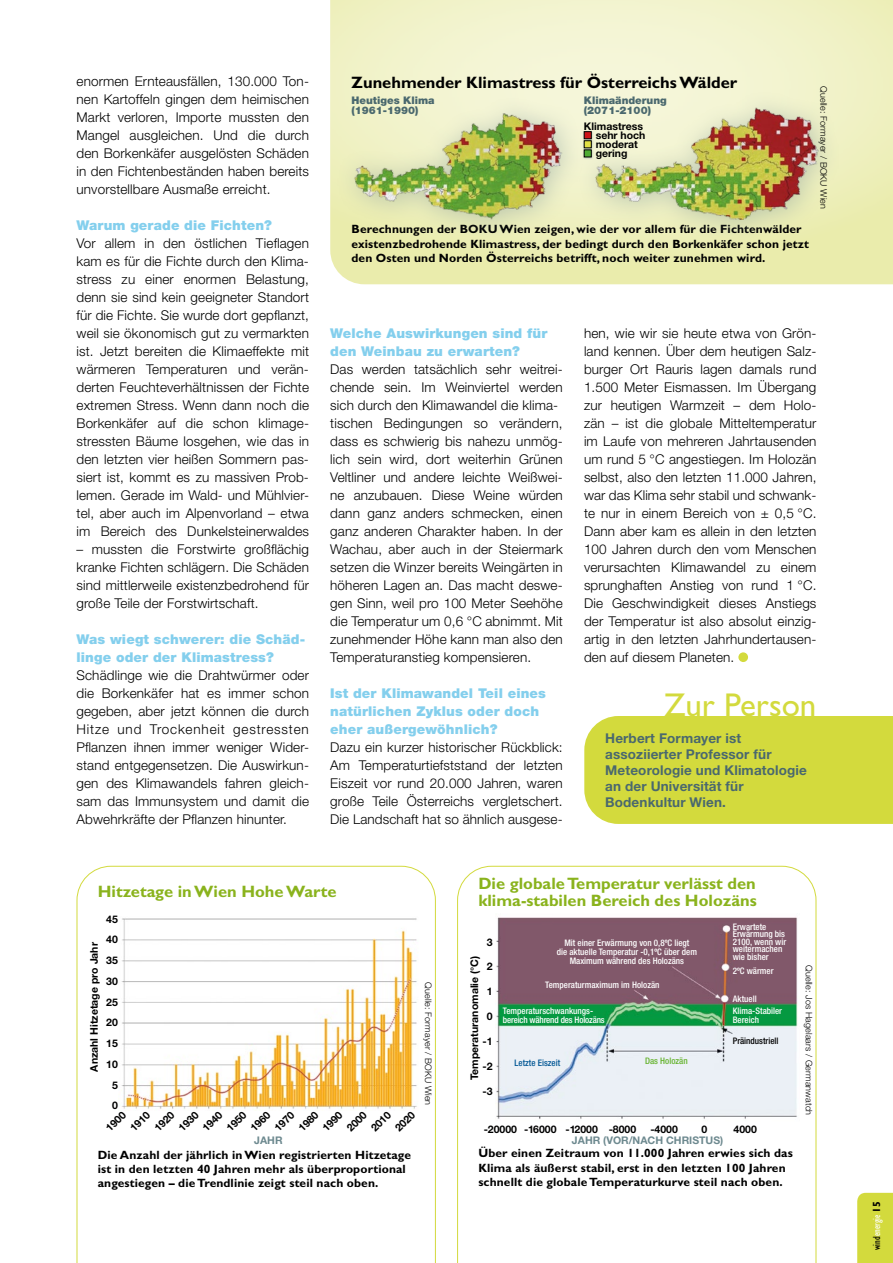
<style>
.page{position:relative;width:893px;height:1263px;background:#fff}
.page>*{position:absolute;margin:0;border:0;box-sizing:border-box;transform-origin:0 0}
.t1{font:33px "Gill Sans Std";color:#d3da3d}
.t2{font:700 16.5px/16.5px "Gill Sans Std";color:#8ab31d}
.t3{font:700 16.5px "Gill Sans Std";color:#000}
.t4{font:300 13.5px/18px "Helvetica Neue LT Std";letter-spacing:.01em;color:#000;text-align:justify}
.t5{font:900 13.5px/18px "Helvetica Neue LT Std";letter-spacing:.01em;color:#84cfed}
.t6{font:700 13.5px/16px "Helvetica Neue LT Std";letter-spacing:.01em;color:#4a686e}
.t7{font:700 12px/14.2px "Gill Sans Std";letter-spacing:.01em;color:#000}
.t8{font:700 10.5px/20.7px "Helvetica Neue LT Std";color:#000;text-align:center}
.t9{font:900 10.5px/10.5px "Helvetica Neue LT Std";color:#4a686e}
.t10{font:700 10.5px "Helvetica Neue LT Std";color:#6d898f}
.t11{font:condensed 10.5px "Gill Sans Std";color:#fff}
.t12{font:500 condensed 9px/7.5px "Helvetica Neue LT Std";color:#fff}
.t13{font:300 9px "Helvetica Neue LT Std";letter-spacing:.01em;color:#000}
.t14{font:500 condensed 9px "Helvetica Neue LT Std";color:#000}
.t15{font:500 condensed 9px "Helvetica Neue LT Std";color:#005694}
.t16{font:500 condensed 9px "Helvetica Neue LT Std";color:#65b32e}
.s1{color:#000}
.s2{font-weight:700;font-stretch:normal;color:#000}
</style>
<div class="page">
<svg style="left:77px;top:866px;width:359px;height:397px"></svg>
<svg style="left:457px;top:866px;width:359px;height:397px"></svg>
<div style="left:335px;top:268px;width:558px;height:16px;background:#eaecac"></div>
<svg style="left:330px;top:0;width:563px;height:268px;background:#f0f1c5"></svg>
<div style="left:738px;top:652px;width:10px;height:10px;background:#d3da3d;border-radius:50%"></div>
<img style="left:119px;top:916px;width:300px;height:194px">
<img style="left:496px;top:914px;width:304px;height:208px">
<div style="left:584px;top:716px;width:309px;height:108px;background:#d3da3d"></div>
<div style="left:335px;top:94px;width:250px;height:149px;background:#6d898f;opacity:.4"></div>
<img style="left:351px;top:107px;width:215px;height:113px">
<div style="left:577px;top:89px;width:265px;height:156px;background:#6d898f;opacity:.4"></div>
<img style="left:590px;top:107px;width:232px;height:113px">
<div style="left:582px;top:130px;width:12px;height:11px;background:#6d898f;opacity:.5"></div>
<div style="left:582px;top:139px;width:12px;height:11px;background:#6d898f;opacity:.5"></div>
<div style="left:582px;top:148px;width:12px;height:11px;background:#6d898f;opacity:.5"></div>
<svg style="left:584px;top:131px;width:8px;height:26px"></svg>
<div style="left:857px;top:1193px;width:36px;height:70px;background:#d3da3d"></div>
<p class="t4" style="left:77px;top:72px;width:234px">enormen Ernteausfällen, 130.000 Ton&shy;nen Kartoffeln gingen dem heimischen Markt verloren, Importe mussten den Mangel ausgleichen. Und die durch den Borkenkäfer ausgelösten Schäden in den Fichtenbeständen haben bereits unvorstellbare Ausmaße erreicht.</p>
<p class="t5" style="left:77px;top:216px;width:197px">Warum gerade die Fichten?</p>
<p class="t4" style="left:77px;top:234px;width:234px">Vor allem in den östlichen Tieflagen kam es für die Fichte durch den Klima&shy;stress zu einer enormen Belastung, denn sie sind kein geeigneter Standort für die Fichte. Sie wurde dort gepflanzt, weil sie ökonomisch gut zu vermarkten ist. Jetzt bereiten die Klimaeffekte mit wärmeren Temperaturen und verän&shy;derten Feuchteverhältnissen der Fichte extremen Stress. Wenn dann noch die Borkenkäfer auf die schon klimage&shy;stressten Bäume losgehen, wie das in den letzten vier heißen Sommern pas&shy;siert ist, kommt es zu massiven Prob&shy;lemen. Gerade im Wald- und Mühlvier&shy;tel, aber auch im Alpenvorland – etwa im Bereich des Dunkelsteinerwaldes</p>
<p class="t4" style="left:77px;top:540px;width:234px">– mussten die Forstwirte großflächig kranke Fichten schlägern. Die Schäden sind mittlerweile existenzbedrohend für große Teile der Forstwirtschaft.</p>
<p class="t5" style="left:77px;top:630px;width:230px">Was wiegt schwerer: die Schäd&shy;linge oder der Klimastress?</p>
<p class="t4" style="left:77px;top:666px;width:234px">Schädlinge wie die Drahtwürmer oder die Borkenkäfer hat es immer schon gegeben, aber jetzt können die durch Hitze und Trockenheit gestressten Pflanzen ihnen immer weniger Wider&shy;stand entgegensetzen. Die Auswirkun&shy;gen des Klimawandels fahren gleich&shy;sam das Immunsystem und damit die Abwehrkräfte der Pflanzen hinunter.</p>
<p class="t3" style="left:351px;top:73px;width:387px">Zunehmender Klimastress für Österreichs Wälder</p>
<p class="t9" style="left:351px;top:95px;width:85px">Heutiges Klima (1961-1990)</p>
<p class="t9" style="left:584px;top:95px;width:84px">Klimaänderung (2071-2100)</p>
<p class="t8" style="left:596px;top:130px;width:51px;line-height:9.1px;text-align:left">sehr hoch moderat gering</p>
<p class="t8" style="left:584px;top:116px;width:61px">Klimastress</p>
<p class="t7" style="left:351px;top:222px;width:459px">Berechnungen der BOKU Wien zeigen, wie der vor allem für die Fichtenwälder existenzbedrohende Klimastress, der bedingt durch den Borkenkäfer schon jetzt den Osten und Norden Österreichs betrifft, noch weiter zunehmen wird.</p>
<p class="t13" style="left:829px;top:86px;width:124px;rotate:90deg">Quelle: Formayer / BOKU Wien</p>
<p class="t5" style="left:330px;top:324px;width:219px">Welche Auswirkungen sind für den Weinbau zu erwarten?</p>
<p class="t4" style="left:330px;top:360px;width:234px;text-align:left">Das werden tatsächlich sehr weitrei&shy;chende sein. Im Weinviertel werden sich durch den Klimawandel die klima&shy;tischen Bedingungen so verändern, dass es schwierig bis nahezu unmög&shy;lich sein wird, dort weiterhin Grünen Veltliner und andere leichte Weißwei&shy;ne anzubauen. Diese Weine würden dann ganz anders schmecken, einen ganz anderen Charakter haben. In der Wachau, aber auch in der Steiermark setzen die Winzer bereits Weingärten in höheren Lagen an. Das macht deswe&shy;gen Sinn, weil pro 100 Meter Seehöhe die Temperatur um 0,6 °C abnimmt. Mit zunehmender Höhe kann man also den Temperaturanstieg kompensieren.</p>
<p class="t5" style="left:330px;top:684px;width:217px">Ist der Klimawandel Teil eines natürlichen Zyklus oder doch eher außergewöhnlich?</p>
<p class="t4" style="left:330px;top:738px;width:234px">Dazu ein kurzer historischer Rückblick:<br>Am Temperaturtiefststand der letzten Eiszeit vor rund 20.000 Jahren, waren große Teile Österreichs vergletschert.<br>Die Landschaft hat so ähnlich ausgese-</p>
<p class="t4" style="left:584px;top:324px;width:234px">hen, wie wir sie heute etwa von Grön&shy;land kennen. Über dem heutigen Salz&shy;burger Ort Rauris lagen damals rund 1.500 Meter Eismassen. Im Übergang zur heutigen Warmzeit – dem Holo&shy;zän – ist die globale Mitteltemperatur im Laufe von mehreren Jahrtausenden um rund 5 °C angestiegen. Im Holozän selbst, also den letzten 11.000 Jahren, war das Klima sehr stabil und schwank&shy;te nur in einem Bereich von ± 0,5 °C.<br>Dann aber kam es allein in den letzten 100 Jahren durch den vom Menschen verursachten Klimawandel zu einem sprunghaften Anstieg von rund 1 °C.<br>Die Geschwindigkeit dieses Anstiegs der Temperatur ist also absolut einzig&shy;artig in den letzten Jahrhundertausen&shy;den auf diesem Planeten.</p>
<h1 class="t1" style="left:664px;top:686px;width:154px">Zur Person</h1>
<p class="t6" style="left:605px;top:729px;width:203px">Herbert Formayer ist assoziierter Professor für<br>Meteorologie und Klimatologie an der Universität für<br>Bodenkultur Wien.</p>
<p class="t2" style="left:98px;top:883px;width:240px">Hitzetage in Wien Hohe Warte</p>
<p class="t2" style="left:478px;top:875px;width:280px">Die globale Temperatur verlässt den klima-stabilen Bereich des Holozäns</p>
<p class="t8" style="left:106px;top:908px;width:13px">45</p>
<p class="t8" style="left:487px;top:931px;width:7px">3</p>
<p class="t8" style="left:487px;top:956px;width:7px">2</p>
<p class="t8" style="left:487px;top:981px;width:7px">1</p>
<p class="t8" style="left:487px;top:1006px;width:7px">0</p>
<p class="t8" style="left:483px;top:1031px;width:12px">-1</p>
<p class="t8" style="left:483px;top:1055px;width:12px">-2</p>
<p class="t8" style="left:483px;top:1080px;width:12px">-3</p>
<p class="t12" style="left:733px;top:922px;width:55px">Erwartete<br>Erwärmung bis<br>2100, wenn wir weitermachen wie bisher</p>
<p class="t8" style="left:106px;top:929px;width:13px">40<br>35<br>30<br>25<br>20<br>15<br>10<br>5<br>0</p>
<p class="t8" style="left:100px;top:1122px;width:25px;rotate:-45deg">1900</p>
<p class="t8" style="left:124px;top:1122px;width:25px;rotate:-45deg">1910</p>
<p class="t8" style="left:149px;top:1122px;width:25px;rotate:-45deg">1920</p>
<p class="t8" style="left:173px;top:1122px;width:25px;rotate:-45deg">1930</p>
<p class="t8" style="left:197px;top:1122px;width:25px;rotate:-45deg">1940</p>
<p class="t8" style="left:221px;top:1122px;width:25px;rotate:-45deg">1950</p>
<p class="t8" style="left:245px;top:1122px;width:25px;rotate:-45deg">1960</p>
<p class="t8" style="left:269px;top:1122px;width:25px;rotate:-45deg">1970</p>
<p class="t8" style="left:293px;top:1122px;width:25px;rotate:-45deg">1980</p>
<p class="t8" style="left:317px;top:1122px;width:25px;rotate:-45deg">1990</p>
<p class="t8" style="left:341px;top:1122px;width:25px;rotate:-45deg">2000</p>
<p class="t8" style="left:365px;top:1122px;width:25px;rotate:-45deg">2010</p>
<p class="t8" style="left:389px;top:1122px;width:25px;rotate:-45deg">2020</p>
<p class="t12" style="left:557px;top:938px;width:142px;line-height:9px;text-align:center">Mit einer Erwärmung von 0,8oC liegt<br>die aktuelle Temperatur -0,1oC über dem<br>Maximum während des Holozäns</p>
<p class="t12" style="left:545px;top:981px;width:116px">Temperaturmaximum im Holozän</p>
<p class="t8" style="left:84px;top:1072px;width:131px;rotate:-90deg">Anzahl Hitzetage pro Jahr</p>
<p class="t8" style="left:464px;top:1080px;width:126px;rotate:-90deg">Temperaturanomalie (°C)</p>
<p class="t12" style="left:733px;top:967px;width:42px">2oC wärmer</p>
<p class="t12" style="left:733px;top:992px;width:51px;line-height:12.1px">Aktuell<br>Klima-Stabiler</p>
<p class="t12" style="left:733px;top:1016px;width:28px">Bereich</p>
<p class="t13" style="left:434px;top:982px;width:124px;rotate:90deg">Quelle: Formayer / BOKU Wien</p>
<p class="t12" style="left:503px;top:1006px;width:103px;line-height:9px">Temperaturschwankungs&shy;bereich während des Holozäns</p>
<p class="t14" style="left:733px;top:1035px;width:47px">Präindustriell</p>
<p class="t15" style="left:515px;top:1057px;width:47px">Letzte Eiszeit</p>
<p class="t16" style="left:645px;top:1055px;width:44px">Das Holozän</p>
<p class="t8" style="left:484px;top:1118px;width:154px">-20000 -16000 -12000 -8000</p>
<p class="t10" style="left:572px;top:1134px;width:153px">JAHR (VOR/NACH CHRISTUS)</p>
<p class="t8" style="left:650px;top:1118px;width:29px">-4000</p>
<p class="t8" style="left:701px;top:1118px;width:7px">0</p>
<p class="t8" style="left:733px;top:1118px;width:25px">4000</p>
<p class="t10" style="left:254px;top:1134px;width:30px">JAHR</p>
<p class="t7" style="left:98px;top:1148px;width:315px">Die Anzahl der jährlich in Wien registrierten Hitzetage ist in den letzten 40 Jahren mehr als überproportional angestiegen – die Trendlinie zeigt steil nach oben.</p>
<p class="t7" style="left:478px;top:1146px;width:316px">Über einen Zeitraum von 11.000 Jahren erwies sich das<br>Klima als äußerst stabil, erst in den letzten 100 Jahren schnellt die globale Temperaturkurve steil nach oben.</p>
<p class="t13" style="left:814px;top:965px;width:152px;rotate:90deg">Quelle: Jos Hagelaars / Germanwatch</p>
<p class="t11" style="left:871px;top:1250px;width:51px;rotate:-90deg"><span class="s1">wind</span>energie <span class="s2">15</span></p>
</div>
